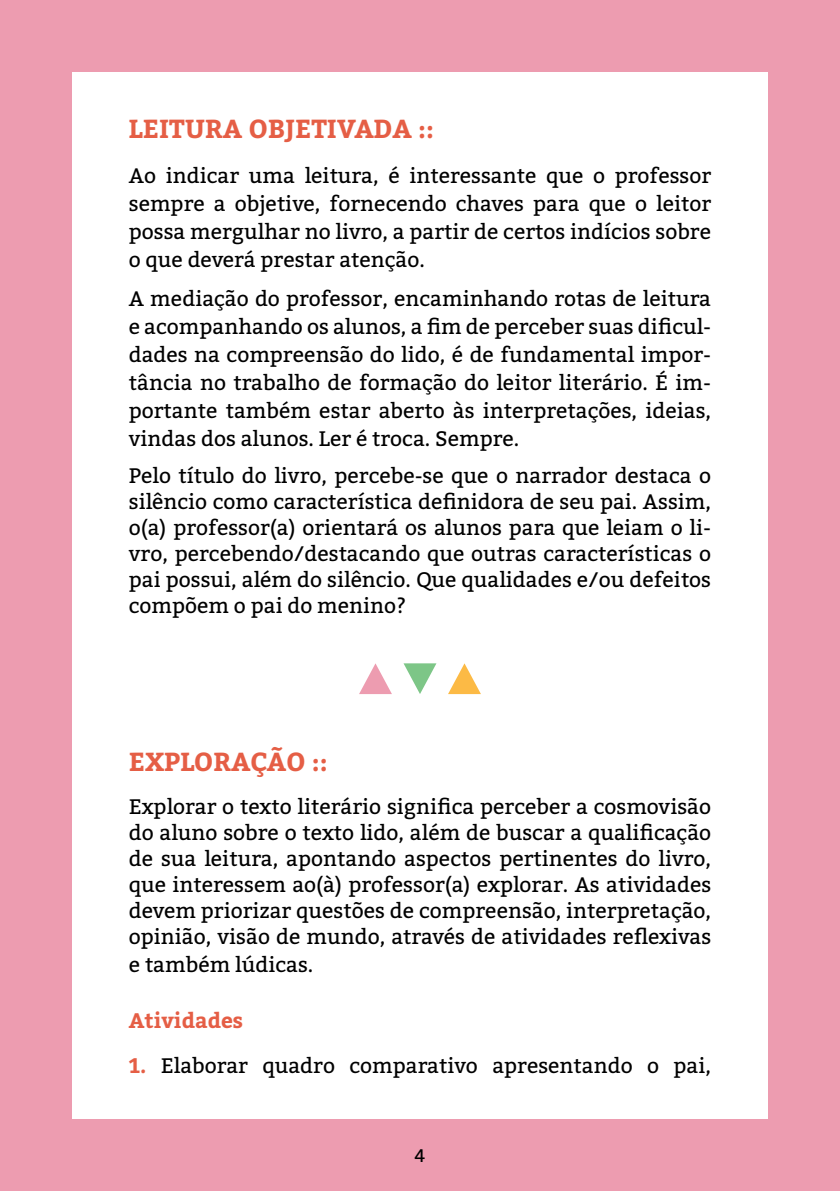
<style>
.page{position:relative;width:840px;height:1191px;background:#fff}
.page>*{position:absolute;margin:0;border:0;box-sizing:border-box;transform-origin:0 0}
.t1{font:700 26px "Bitter";color:#e55e45}
.t2{font:21px/26px "Bitter";color:#000;text-align:justify}
.t3{font:700 21px "Bitter";color:#e55e45}
.t4{font:18px "Bitter";color:#000}
.s1{font-weight:700;color:#e55e45}
</style>
<div class="page">
<div style="left:0;top:0;width:839px;height:1191px;background:#ed9cb0"></div>
<div style="left:72px;top:72px;width:695px;height:1047px;background:#fff"></div>
<svg style="left:359px;top:663px;width:33px;height:31px"></svg>
<svg style="left:403px;top:663px;width:33px;height:31px"></svg>
<svg style="left:448px;top:663px;width:32px;height:31px"></svg>
<p class="t1" style="left:129px;top:108px;width:306px">LEITURA OBJETIVADA ::</p>
<p class="t2" style="left:129px;top:161px;width:583px;line-height:28px">Ao indicar uma leitura, é interessante que o professor sempre a objetive, fornecendo chaves para que o leitor possa mergulhar no livro, a partir de certos indícios sobre o que deverá prestar atenção.</p>
<p class="t2" style="left:129px;top:285px;width:583px;line-height:28px">A mediação do professor, encaminhando rotas de leitura e acompanhando os alunos, a fim de perceber suas dificul&shy;dades na compreensão do lido, é de fundamental impor&shy;tância no trabalho de formação do leitor literário. É im&shy;portante também estar aberto às interpretações, ideias, vindas dos alunos. Ler é troca. Sempre.</p>
<p class="t2" style="left:129px;top:463px;width:583px">Pelo título do livro, percebe-se que o narrador destaca o silêncio como característica definidora de seu pai. Assim, o(a) professor(a) orientará os alunos para que leiam o li&shy;vro, percebendo/destacando que outras características o pai possui, além do silêncio. Que qualidades e/ou defeitos compõem o pai do menino?</p>
<p class="t1" style="left:129px;top:742px;width:200px">EXPLORAÇÃO ::</p>
<p class="t2" style="left:129px;top:794px;width:583px">Explorar o texto literário significa perceber a cosmovisão do aluno sobre o texto lido, além de buscar a qualificação de sua leitura, apontando aspectos pertinentes do livro, que interessem ao(à) professor(a) explorar. As atividades devem priorizar questões de compreensão, interpretação, opinião, visão de mundo, através de atividades reflexivas</p>
<p class="t2" style="left:129px;top:952px;width:186px">e também lúdicas.</p>
<p class="t3" style="left:129px;top:1004px;width:116px">Atividades</p>
<p class="t2" style="left:129px;top:1053px;width:583px"><span class="s1">1.</span> Elaborar quadro comparativo apresentando o pai,</p>
<p class="t4" style="left:414px;top:1144px;width:12px">4</p>
</div>
